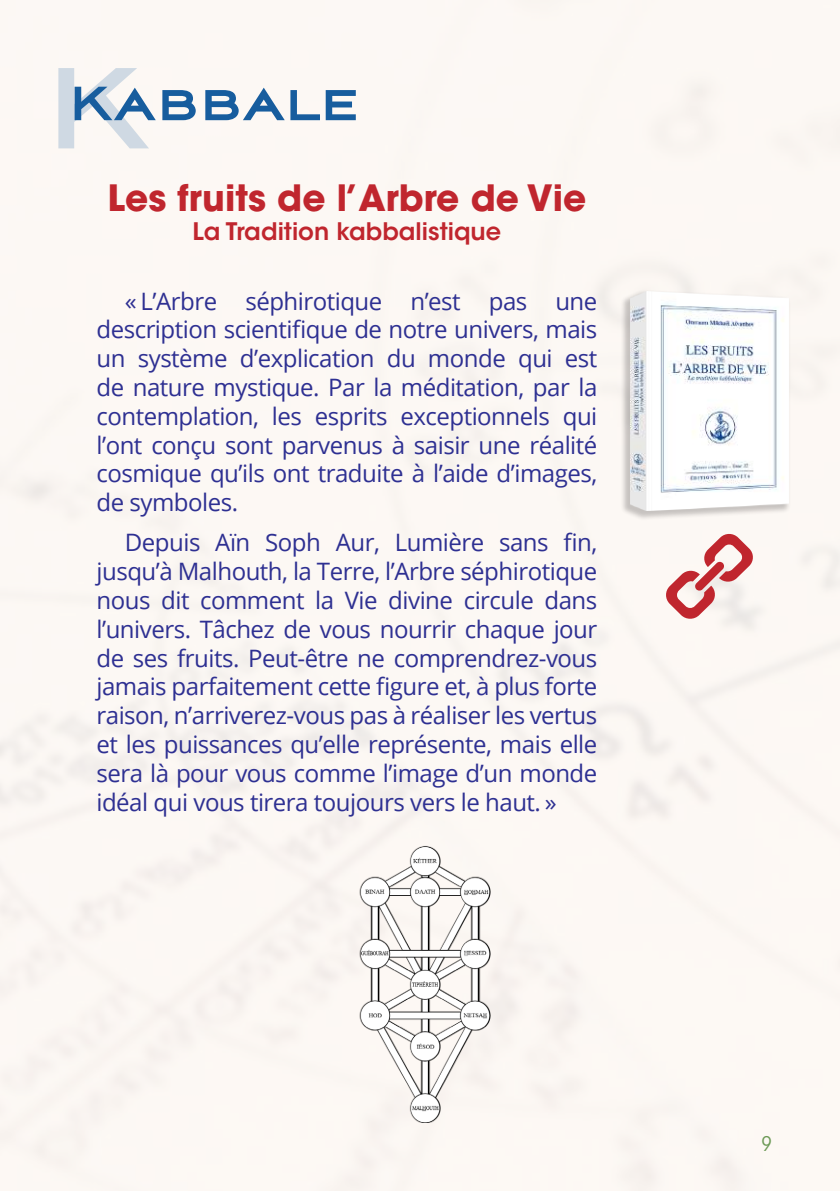
<style>
.page{position:relative;width:840px;height:1191px;background:#fff}
.page>*{position:absolute;margin:0;border:0;box-sizing:border-box;transform-origin:0 0}
.t1{font:700 60px "Aviano Sans";color:#175d9e}
.t2{font:700 36px "ITC Avant Garde Std";color:#c0262e}
.t3{font:24px/28.8px "Open Sans";letter-spacing:-.02em;color:#2e3092;text-align:justify}
.t4{font:600 24px "ITC Avant Garde Std";color:#c0262e}
.t5{font:condensed 20px "ITC Avant Garde Std";color:#548f44}
</style>
<div class="page">
<svg style="left:58px;top:68px;width:91px;height:80px"></svg>
<div style="left:619px;top:289px;width:171px;height:231px;background:#231f20;opacity:.25"></div>
<img style="left:629px;top:291px;width:159px;height:219px">
<svg style="left:664px;top:533px;width:89px;height:87px"></svg>
<img style="left:324px;top:845px;width:191px;height:278px">
<h1 class="t1" style="left:69px;top:67px;width:291px">Kabbale</h1>
<h2 class="t2" style="left:107px;top:174px;width:480px">Les fruits de l’Arbre de Vie</h2>
<p class="t4" style="left:192px;top:216px;width:310px">La Tradition kabbalistique</p>
<p class="t3" style="left:96px;top:286px;width:502px;text-indent:28px">« L’Arbre séphirotique n’est pas une description scientifique de notre univers, mais un système d’explication du monde qui est de nature mystique. Par la méditation, par la contemplation, les esprits exceptionnels qui l’ont conçu sont parvenus à saisir une réalité cosmique qu’ils ont traduite à l’aide d’images, de symboles.</p>
<p class="t3" style="left:96px;top:527px;width:502px;text-indent:28px">Depuis Aïn Soph Aur, Lumière sans fin, jusqu’à Malhouth, la Terre, l’Arbre séphirotique nous dit comment la Vie divine circule dans l’univers. Tâchez de vous nourrir chaque jour de ses fruits. Peut-être ne comprendrez-vous jamais parfaitement cette figure et, à plus forte raison, n’arriverez-vous pas à réaliser les vertus et les puissances qu’elle représente, mais elle sera là pour vous comme l’image d’un monde idéal qui vous tirera toujours vers le haut. »</p>
<p class="t5" style="left:761px;top:1131px;width:12px">9</p>
</div>
